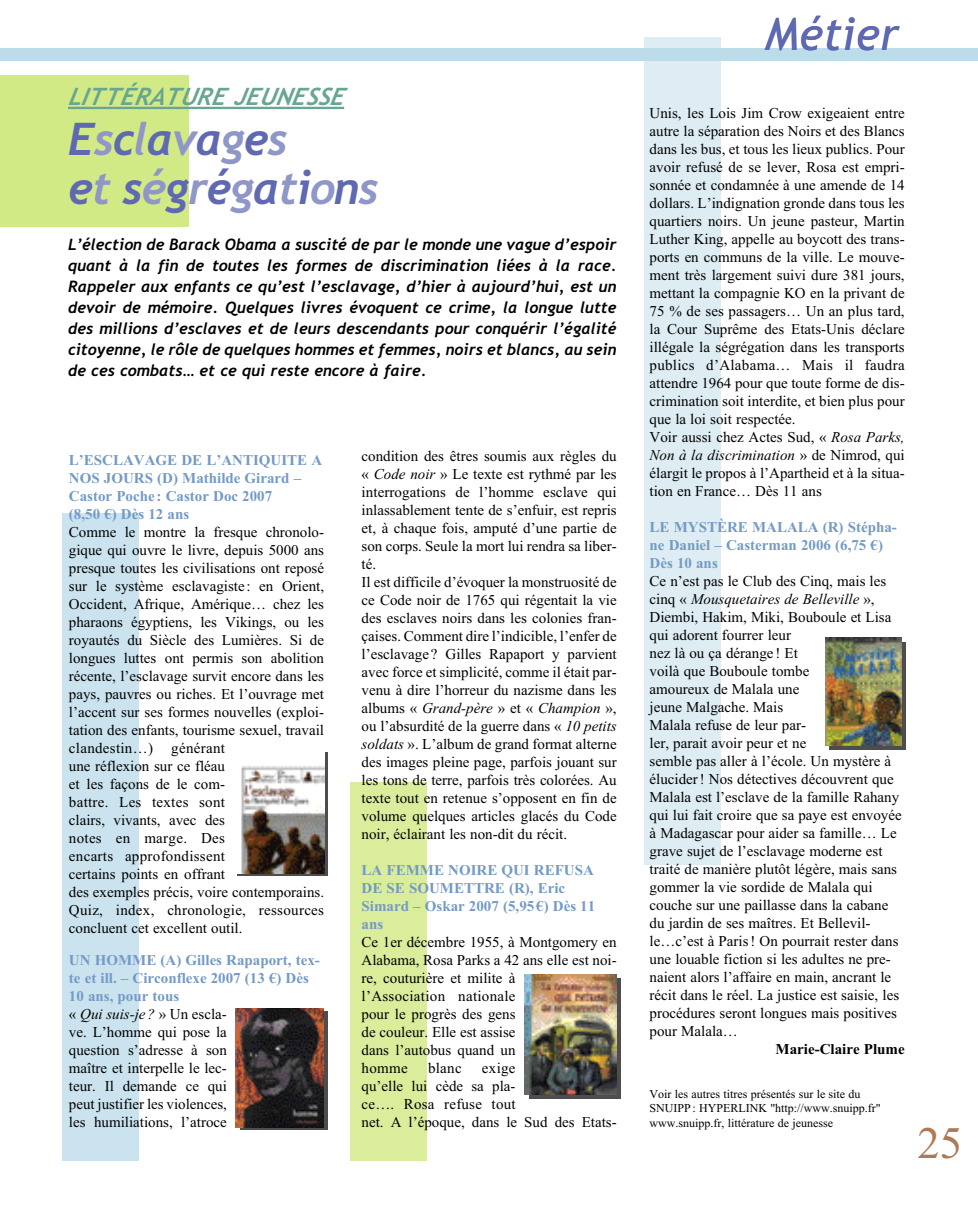
<style>
.page{position:relative;width:978px;height:1212px;background:#fff}
.page>*{position:absolute;margin:0;border:0;box-sizing:border-box;transform-origin:0 0}
.t1{font:italic 700 45px/49.5px "Trebuchet";letter-spacing:-.03em;color:#5f69b1}
.t2{font:italic 45px "Trebuchet MS";color:#5f69b1}
.t3{font:45px "Times New Roman";color:#ae7957}
.t4{font:italic 700 24px "Trebuchet";color:#68a593}
.t5{font:italic 700 15.75px/21px "Trebuchet";color:#000;text-align:justify}
.t6{font:15px/18px "Times New Roman";color:#000}
.t7{font:700 15px/18px "Times New Roman";color:#749ac5}
.t8{font:700 15px "Times New Roman";color:#000}
.t9{font:12px/14.4px "Times New Roman";color:#000}
.s1{color:#8f96c8}
.s2{font-weight:700;color:#749ac5}
.s3{font-style:italic}
</style>
<div class="page">
<div style="left:1px;top:75px;width:188px;height:152px;background:#d2ea86"></div>
<div style="left:351px;top:783px;width:76px;height:378px;background:#daed9a"></div>
<div style="left:62px;top:513px;width:77px;height:648px;background:#cae3ee"></div>
<svg style="left:529px;top:978px;width:91px;height:121px"></svg>
<svg style="left:240px;top:1011px;width:87px;height:118px"></svg>
<div style="left:237px;top:752px;width:90px;height:124px;background:linear-gradient(to right,#4d4d4d,#4d4d4d)"></div>
<hr style="left:68px;top:107px;width:276px;height:2px;background:#68a593">
<img style="left:237px;top:752px;width:87px;height:121px">
<img style="left:236px;top:1009px;width:87px;height:118px">
<img style="left:525px;top:974px;width:91px;height:120px">
<div style="left:644px;top:37px;width:77px;height:828px;background:#deedf4"></div>
<svg style="left:829px;top:642px;width:77px;height:108px"></svg>
<img style="left:825px;top:638px;width:76px;height:108px">
<div style="left:0;top:48px;width:978px;height:13px;background:#bcdce9"></div>
<h2 class="t4" style="left:68px;top:83px;width:284px">LITTÉRATURE JEUNESSE</h2>
<h1 class="t1" style="left:68px;top:114px;width:312px">E<span class="s1">s</span>c<span class="s1">l</span>a<span class="s1">v</span>a<span class="s1">g</span>e<span class="s1">s<br></span>e<span class="s1">t</span> s<span class="s1">é</span>g<span class="s1">r</span>é<span class="s1">g</span>a<span class="s1">t</span>i<span class="s1">o</span>n<span class="s1">s</span></h1>
<p class="t5" style="left:68px;top:234px;width:550px">L’élection de Barack Obama a suscité de par le monde une vague d’espoir quant à la fin de toutes les formes de discrimination liées à la race.<br>Rappeler aux enfants ce qu’est l’esclavage, d’hier à aujourd’hui, est un devoir de mémoire. Quelques livres évoquent ce crime, la longue lutte des millions d’esclaves et de leurs descendants pour conquérir l’égalité citoyenne, le rôle de quelques hommes et femmes, noirs et blancs, au sein de ces combats… et ce qui reste encore à faire.</p>
<p class="t7" style="left:69px;top:451px;width:255px">L’ESCLAVAGE DE L’ANTIQUITE A<br>NOS JOURS (D) Mathilde Girard –<br>Castor Poche : Castor Doc 2007<br>(8,50 €) Dès 12 ans</p>
<p class="t6" style="left:69px;top:523px;width:257px">Comme le montre la fresque chronolo&shy;gique qui ouvre le livre, depuis 5000 ans presque toutes les civilisations ont reposé sur le système esclavagiste : en Orient, Occident, Afrique, Amérique… chez les pharaons égyptiens, les Vikings, ou les royautés du Siècle des Lumières. Si de longues luttes ont permis son abolition récente, l’esclavage survit encore dans les pays, pauvres ou riches. Et l’ouvrage met l’accent sur ses formes nouvelles (exploi&shy;tation des enfants, tourisme sexuel, travail clandestin…) générant<br>une réflexion sur ce fléau<br>et les façons de le com-<br>battre. Les textes sont<br>clairs, vivants, avec des<br>notes en marge. Des<br>encarts approfondissent<br>certains points en offrant<br>des exemples précis, voire contemporains.<br>Quiz, index, chronologie, ressources concluent cet excellent outil.</p>
<p class="t6" style="left:69px;top:951px;width:253px"><span class="s2">UN HOMME (A) Gilles Rapaport, tex&shy;te et ill. – Circonflexe 2007 (13 €) Dès<br>10 ans, pour tous<br></span>« <span class="s3">Qui suis-je?</span> » Un escla-<br>ve. L’homme qui pose la<br>question s’adresse à son<br>maître et interpelle le lec-<br>teur. Il demande ce qui<br>peut justifier les violences,<br>les humiliations, l’atroce</p>
<p class="t6" style="left:362px;top:447px;width:257px">condition des êtres soumis aux règles du « <span class="s3">Code noir</span> » Le texte est rythmé par les interrogations de l’homme esclave qui inlassablement tente de s’enfuir, est repris et, à chaque fois, amputé d’une partie de son corps. Seule la mort lui rendra sa liber&shy;té.<br>Il est difficile d’évoquer la monstruosité de ce Code noir de 1765 qui régentait la vie des esclaves noirs dans les colonies fran&shy;çaises. Comment dire l’indicible, l’enfer de l’esclavage ? Gilles Rapaport y parvient avec force et simplicité, comme il était par&shy;venu à dire l’horreur du nazisme dans les albums « <span class="s3">Grand-père</span> » et « <span class="s3">Champion</span> », ou l’absurdité de la guerre dans « <span class="s3">10 petits soldats</span> ». L’album de grand format alterne des images pleine page, parfois jouant sur les tons de terre, parfois très colorées. Au texte tout en retenue s’opposent en fin de volume quelques articles glacés du Code noir, éclairant les non-dit du récit.</p>
<p class="t7" style="left:362px;top:861px;width:235px">LA FEMME NOIRE QUI REFUSA<br>DE SE SOUMETTRE (R), Eric<br>Simard – Oskar 2007 (5,95€) Dès 11 ans</p>
<p class="t6" style="left:362px;top:933px;width:257px">Ce 1er décembre 1955, à Montgomery en<br>Alabama, Rosa Parks a 42 ans elle est noi&shy;re, couturière et milite à<br>l’Association nationale<br>pour le progrès des gens<br>de couleur. Elle est assise<br>dans l’autobus quand un<br>homme</p>
<p class="t6" style="left:362px;top:1059px;width:257px;text-indent:120px">exige<br>qu’elle lui cède sa pla-<br>ce…. Rosa refuse tout<br>net. A l’époque, dans le Sud des Etats-</p>
<p class="t6" style="left:428px;top:1059px;width:35px">blanc</p>
<h1 class="t2" style="left:765px;top:8px;width:136px">Métier</h1>
<p class="t6" style="left:650px;top:104px;width:257px">Unis, les Lois Jim Crow exigeaient entre autre la séparation des Noirs et des Blancs dans les bus, et tous les lieux publics. Pour avoir refusé de se lever, Rosa est empri&shy;sonnée et condamnée à une amende de 14 dollars. L’indignation gronde dans tous les quartiers noirs. Un jeune pasteur, Martin Luther King, appelle au boycott des trans&shy;ports en communs de la ville. Le mouve&shy;ment très largement suivi dure 381 jours, mettant la compagnie KO en la privant de 75 % de ses passagers… Un an plus tard, la Cour Suprême des Etats-Unis déclare illégale la ségrégation dans les transports publics d’Alabama… Mais il faudra attendre 1964 pour que toute forme de dis&shy;crimination soit interdite, et bien plus pour que la loi soit respectée.<br>Voir aussi chez Actes Sud, « <span class="s3">Rosa Parks, Non à la discrimination</span> » de Nimrod, qui élargit le propos à l’Apartheid et à la situa&shy;tion en France… Dès 11 ans</p>
<p class="t7" style="left:650px;top:518px;width:249px">LE MYSTÈRE MALALA (R) Stépha&shy;ne Daniel – Casterman 2006 (6,75 €)<br>Dès 10 ans</p>
<p class="t6" style="left:650px;top:572px;width:254px">Ce n’est pas le Club des Cinq, mais les cinq « <span class="s3">Mousquetaires de Belleville</span> », Diembi, Hakim, Miki, Bouboule et Lisa qui adorent fourrer leur<br>nez là ou ça dérange ! Et<br>voilà que Bouboule tombe<br>amoureux de Malala une<br>jeune Malgache. Mais<br>Malala refuse de leur par-<br>ler, parait avoir peur et ne<br>semble pas aller à l’école. Un mystère à élucider! Nos détectives découvrent que Malala est l’esclave de la famille Rahany qui lui fait croire que sa paye est envoyée à Madagascar pour aider sa famille… Le grave sujet de l’esclavage moderne est traité de manière plutôt légère, mais sans gommer la vie sordide de Malala qui couche sur une paillasse dans la cabane du jardin de ses maîtres. Et Bellevil&shy;le…c’est à Paris! On pourrait rester dans une louable fiction si les adultes ne pre&shy;naient alors l’affaire en main, ancrant le récit dans le réel. La justice est saisie, les procédures seront longues mais positives pour Malala…</p>
<p class="t8" style="left:776px;top:1040px;width:131px">Marie-Claire Plume</p>
<p class="t9" style="left:650px;top:1086px;width:233px">Voir les autres titres présentés sur le site du<br>SNUIPP: HYPERLINK "http://www.snuipp.fr" www.snuipp.fr, littérature de jeunesse</p>
<h1 class="t3" style="left:917px;top:1116px;width:46px">25</h1>
</div>
